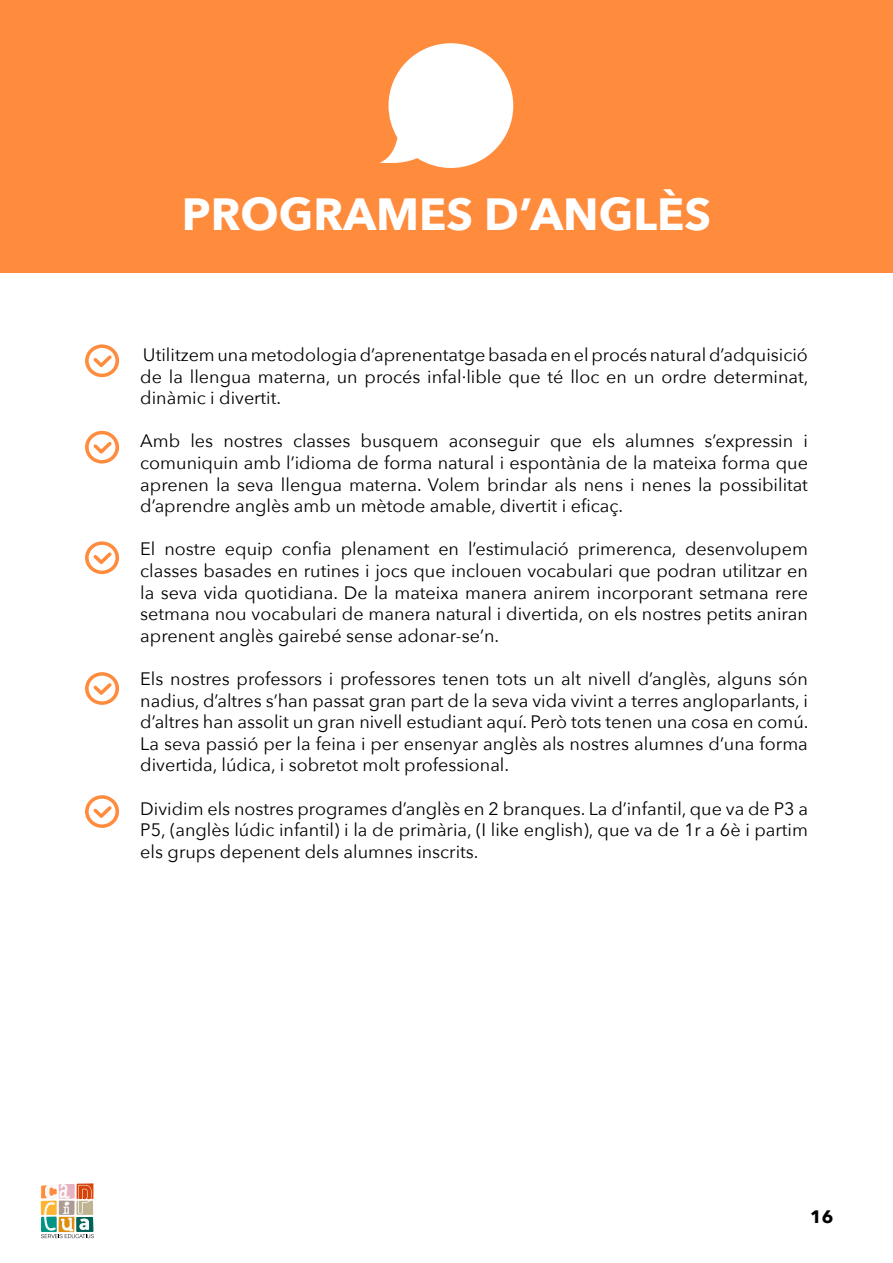
<style>
.page{position:relative;width:893px;height:1263px;background:#fff}
.page>*{position:absolute;margin:0;border:0;box-sizing:border-box;transform-origin:0 0}
.t1{font:700 45px "Avenir Next";color:#fff}
.t2{font:18px/21.6px "Avenir Next";color:#000;text-align:justify}
.t3{font:700 18px "Avenir Next";color:#000}
</style>
<div class="page">
<svg style="left:40px;top:1183px;width:54px;height:55px"></svg>
<div style="left:0;top:0;width:893px;height:272px;background:#ff8b3d"></div>
<svg style="left:380px;top:43px;width:133px;height:125px"></svg>
<svg style="left:85px;top:344px;width:34px;height:33px"></svg>
<svg style="left:85px;top:431px;width:34px;height:32px"></svg>
<svg style="left:85px;top:541px;width:34px;height:33px"></svg>
<svg style="left:85px;top:672px;width:34px;height:33px"></svg>
<svg style="left:85px;top:795px;width:34px;height:33px"></svg>
<h1 class="t1" style="left:182px;top:176px;width:531px">PROGRAMES D’ANGLÈS</h1>
<p class="t2" style="left:140px;top:343px;width:670px">Utilitzem una metodologia d’aprenentatge basada en el procés natural d’adquisició de la llengua materna, un procés infal·lible que té lloc en un ordre determinat, dinàmic i divertit.</p>
<p class="t2" style="left:140px;top:430px;width:669px">Amb les nostres classes busquem aconseguir que els alumnes s’expressin i comuniquin amb l’idioma de forma natural i espontània de la mateixa forma que aprenen la seva llengua materna. Volem brindar als nens i nenes la possibilitat d’aprendre anglès amb un mètode amable, divertit i eficaç.</p>
<p class="t2" style="left:140px;top:538px;width:669px">El nostre equip confia plenament en l’estimulació primerenca, desenvolupem classes basades en rutines i jocs que inclouen vocabulari que podran utilitzar en la seva vida quotidiana. De la mateixa manera anirem incorporant setmana rere setmana nou vocabulari de manera natural i divertida, on els nostres petits aniran aprenent anglès gairebé sense adonar-se’n.</p>
<p class="t2" style="left:140px;top:667px;width:670px">Els nostres professors i professores tenen tots un alt nivell d’anglès, alguns són nadius, d’altres s’han passat gran part de la seva vida vivint a terres angloparlants, i d’altres han assolit un gran nivell estudiant aquí. Però tots tenen una cosa en comú.<br>La seva passió per la feina i per ensenyar anglès als nostres alumnes d’una forma divertida, lúdica, i sobretot molt professional.</p>
<p class="t2" style="left:140px;top:797px;width:669px">Dividim els nostres programes d’anglès en 2 branques. La d’infantil, que va de P3 a P5, (anglès lúdic infantil) i la de primària, (I like english), que va de 1r a 6è i partim els grups depenent dels alumnes inscrits.</p>
<p class="t3" style="left:810px;top:1200px;width:25px">16</p>
</div>
